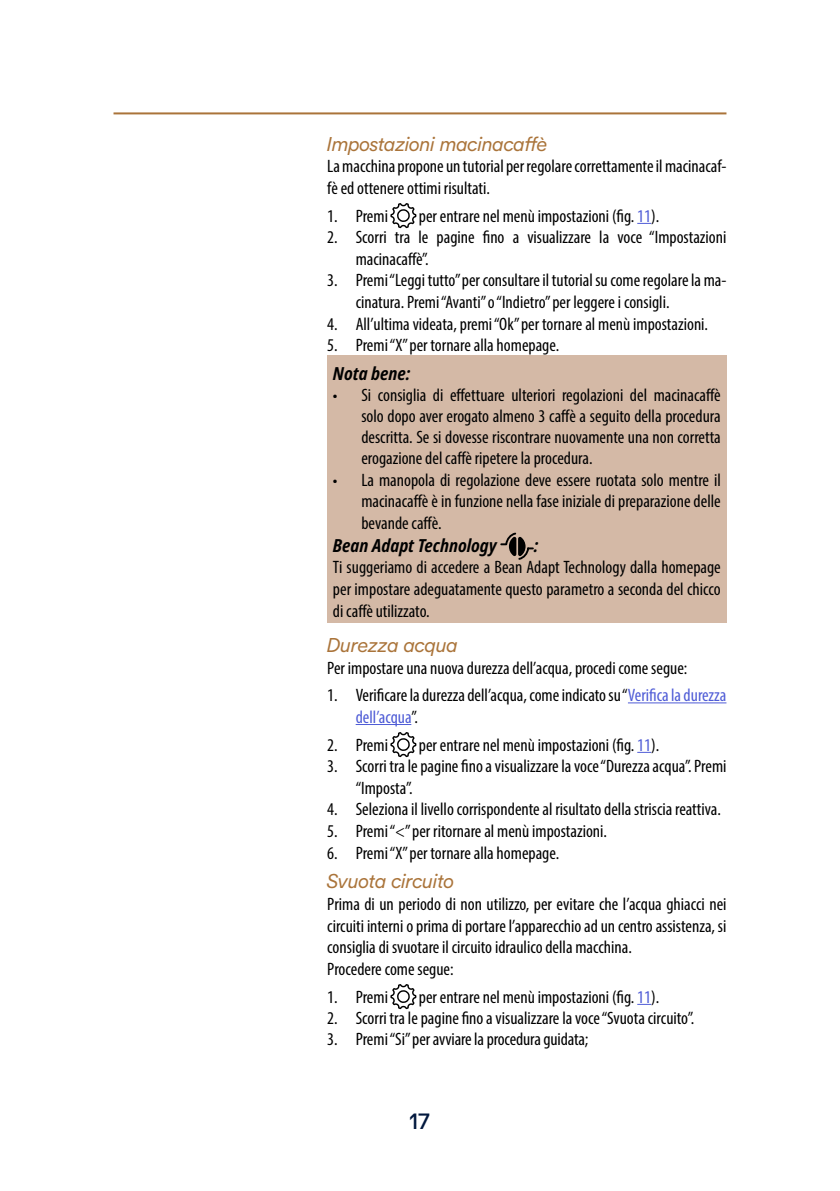
<style>
.page{position:relative;width:840px;height:1191px;background:#fff}
.page>*{position:absolute;margin:0;border:0;box-sizing:border-box;transform-origin:0 0}
.t1{font:500 22px "De Longhi Sans";color:#02183e}
.t2{font:italic 20px "De Longhi Sans";color:#aa743a}
.t3{font:condensed 18px/21.6px "Myriad Pro";color:#000}
.t4{font:italic 700 condensed 18px "Noto Sans";color:#000}
.s1{color:#4f5cd6}
.s2{font-family:"Minion Pro";font-stretch:normal}
</style>
<div class="page">
<hr style="left:113px;top:112px;width:613px;height:2px;background:#aa743a">
<svg style="left:637px;top:223px;width:13px;height:1px"></svg>
<hr style="left:627px;top:702px;width:99px;height:1px;background:#4f5cd6">
<hr style="left:355px;top:724px;width:56px;height:1px;background:#4f5cd6">
<svg style="left:637px;top:752px;width:13px;height:1px"></svg>
<svg style="left:637px;top:1004px;width:13px;height:1px"></svg>
<svg style="left:390px;top:203px;width:26px;height:25px"></svg>
<div style="left:327px;top:355px;width:399px;height:267px;background:#d4b9a6"></div>
<svg style="left:500px;top:532px;width:33px;height:28px"></svg>
<svg style="left:390px;top:732px;width:26px;height:25px"></svg>
<svg style="left:390px;top:984px;width:26px;height:25px"></svg>
<p class="t2" style="left:327px;top:131px;width:221px">Impostazioni macinacaffè</p>
<p class="t3" style="left:327px;top:155px;width:400px">La macchina propone un tutorial per regolare correttamente il macinacaf&shy;fè ed ottenere ottimi risultati.</p>
<p class="t3" style="left:327px;top:205px;width:62px">1. Premi</p>
<p class="t3" style="left:418px;top:205px;width:242px">per entrare nel menù impostazioni (fig. <span class="s1">11</span>).</p>
<p class="t3" style="left:355px;top:226px;width:372px;text-indent:-28px">2. Scorri tra le pagine fino a visualizzare la voce “Impostazioni macinacaffè”.</p>
<p class="t3" style="left:355px;top:269px;width:372px;text-indent:-28px">3. Premi “Leggi tutto” per consultare il tutorial su come regolare la ma&shy;cinatura. Premi “Avanti” o “Indietro” per leggere i consigli.</p>
<p class="t3" style="left:327px;top:313px;width:382px">4. All’ultima videata, premi “Ok” per tornare al menù impostazioni.</p>
<p class="t3" style="left:327px;top:334px;width:233px">5. Premi “X” per tornare alla homepage.</p>
<p class="t4" style="left:333px;top:361px;width:79px">Nota bene:</p>
<p class="t3" style="left:361px;top:384px;width:361px;line-height:21px;text-align:justify;text-indent:-28px">• Si consiglia di effettuare ulteriori regolazioni del macinacaffè solo dopo aver erogato almeno 3 caffè a seguito della procedura descritta. Se si dovesse riscontrare nuovamente una non corretta erogazione del caffè ripetere la procedura.</p>
<p class="t3" style="left:361px;top:469px;width:361px;text-align:justify;text-indent:-28px">• La manopola di regolazione deve essere ruotata solo mentre il macinacaffè è in funzione nella fase iniziale di preparazione delle bevande caffè.</p>
<p class="t4" style="left:333px;top:532px;width:165px">Bean Adapt Technology</p>
<p class="t4" style="left:533px;top:532px;width:6px">:</p>
<p class="t3" style="left:333px;top:556px;width:389px;text-align:justify">Ti suggeriamo di accedere a Bean Adapt Technology dalla homepage per impostare adeguatamente questo parametro a seconda del chicco di caffè utilizzato.</p>
<p class="t2" style="left:327px;top:633px;width:132px">Durezza acqua</p>
<p class="t3" style="left:327px;top:657px;width:361px">Per impostare una nuova durezza dell’acqua, procedi come segue:</p>
<p class="t3" style="left:355px;top:684px;width:372px;text-indent:-28px">1. Verificare la durezza dell’acqua, come indicato su “<span class="s1">Verifica la durezza dell’acqua</span>”.</p>
<p class="t3" style="left:327px;top:733px;width:62px">2. Premi</p>
<p class="t3" style="left:418px;top:733px;width:242px">per entrare nel menù impostazioni (fig. <span class="s1">11</span>).</p>
<p class="t3" style="left:355px;top:755px;width:372px;text-indent:-28px">3. Scorri tra le pagine fino a visualizzare la voce “Durezza acqua”. Premi “Imposta”.</p>
<p class="t3" style="left:327px;top:798px;width:395px">4. Seleziona il livello corrispondente al risultato della striscia reattiva.</p>
<p class="t3" style="left:327px;top:820px;width:281px">5. Premi “<span class="s2">&lt;</span>” per ritornare al menù impostazioni.</p>
<p class="t3" style="left:327px;top:841px;width:233px">6. Premi “X” per tornare alla homepage.</p>
<p class="t2" style="left:327px;top:869px;width:128px">Svuota circuito</p>
<p class="t3" style="left:327px;top:893px;width:400px">Prima di un periodo di non utilizzo, per evitare che l’acqua ghiacci nei circuiti interni o prima di portare l’apparecchio ad un centro assistenza, si consiglia di svuotare il circuito idraulico della macchina.<br>Procedere come segue:</p>
<p class="t3" style="left:327px;top:985px;width:62px">1. Premi</p>
<p class="t3" style="left:418px;top:985px;width:242px">per entrare nel menù impostazioni (fig. <span class="s1">11</span>).</p>
<p class="t3" style="left:327px;top:1007px;width:368px">2. Scorri tra le pagine fino a visualizzare la voce “Svuota circuito”.</p>
<p class="t3" style="left:327px;top:1028px;width:262px">3. Premi “Si” per avviare la procedura guidata;</p>
<p class="t1" style="left:409px;top:1108px;width:22px">17</p>
</div>
